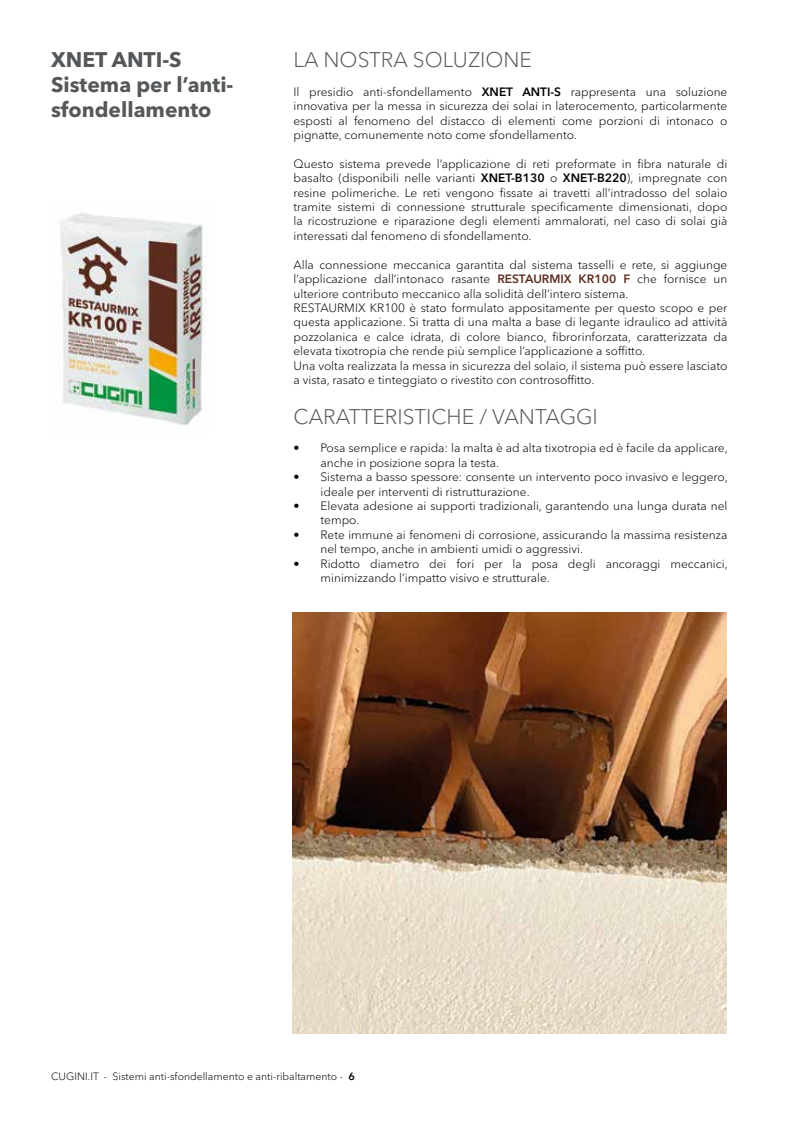
<style>
.page{position:relative;width:804px;height:1136px;background:#fff}
.page>*{position:absolute;margin:0;border:0;box-sizing:border-box;transform-origin:0 0}
.t1{font:300 21px "Avenir Next World";color:#55585b}
.t2{font:700 21px/25.2px "Avenir Next World";color:#55585b}
.t3{font:300 12px/14.4px "Avenir Next World";color:#000}
.t4{font:300 10.5px "Avenir Next World";color:#000}
.s1{font-weight:600}
.s2{font-weight:600;color:#5c2c1f}
</style>
<div class="page">
<img style="left:293px;top:612px;width:433px;height:421px">
<img style="left:60px;top:213px;width:147px;height:213px">
<h1 class="t2" style="left:51px;top:47px;width:184px">XNET ANTI-S<br>Sistema per l’anti&shy;sfondellamento</h1>
<h1 class="t1" style="left:293px;top:43px;width:240px">LA NOSTRA SOLUZIONE</h1>
<p class="t3" style="left:293px;top:84px;width:435px;text-align:justify">Il presidio anti-sfondellamento <span class="s1">XNET ANTI-S</span> rappresenta una soluzione innovativa per la messa in sicurezza dei solai in laterocemento, particolarmente esposti al fenomeno del distacco di elementi come porzioni di intonaco o pignatte, comunemente noto come sfondellamento.</p>
<p class="t3" style="left:293px;top:156px;width:435px;text-align:justify">Questo sistema prevede l’applicazione di reti preformate in fibra naturale di basalto (disponibili nelle varianti <span class="s1">XNET-B130</span> o <span class="s1">XNET-B220</span>), impregnate con resine polimeriche. Le reti vengono fissate ai travetti all’intradosso del solaio tramite sistemi di connessione strutturale specificamente dimensionati, dopo la ricostruzione e riparazione degli elementi ammalorati, nel caso di solai già interessati dal fenomeno di sfondellamento.</p>
<p class="t3" style="left:293px;top:257px;width:435px">Alla connessione meccanica garantita dal sistema tasselli e rete, si aggiunge l’applicazione dall’intonaco rasante <span class="s2">RESTAURMIX KR100 F</span> che fornisce un ulteriore contributo meccanico alla solidità dell’intero sistema.<br>RESTAURMIX KR100 è stato formulato appositamente per questo scopo e per questa applicazione. Si tratta di una malta a base di legante idraulico ad attività pozzolanica e calce idrata, di colore bianco, fibrorinforzata, caratterizzata da elevata tixotropia che rende più semplice l’applicazione a soffitto.<br>Una volta realizzata la messa in sicurezza del solaio, il sistema può essere lasciato a vista, rasato e tinteggiato o rivestito con controsoffitto.</p>
<h1 class="t1" style="left:293px;top:399px;width:306px">CARATTERISTICHE / VANTAGGI</h1>
<p class="t3" style="left:320px;top:441px;width:409px;text-indent:-27px">• Posa semplice e rapida: la malta è ad alta tixotropia ed è facile da applicare, anche in posizione sopra la testa.</p>
<p class="t3" style="left:320px;top:470px;width:409px;text-indent:-27px">• Sistema a basso spessore: consente un intervento poco invasivo e leggero, ideale per interventi di ristrutturazione.</p>
<p class="t3" style="left:320px;top:498px;width:408px;text-indent:-27px">• Elevata adesione ai supporti tradizionali, garantendo una lunga durata nel tempo.</p>
<p class="t3" style="left:320px;top:527px;width:408px;text-indent:-27px">• Rete immune ai fenomeni di corrosione, assicurando la massima resistenza nel tempo, anche in ambienti umidi o aggressivi.</p>
<p class="t3" style="left:320px;top:556px;width:409px;text-indent:-27px">• Ridotto diametro dei fori per la posa degli ancoraggi meccanici, minimizzando l’impatto visivo e strutturale.</p>
<p class="t4" style="left:51px;top:1067px;width:305px">CUGINI.IT - Sistemi anti-sfondellamento e anti-ribaltamento - <span class="s1">6</span></p>
</div>
